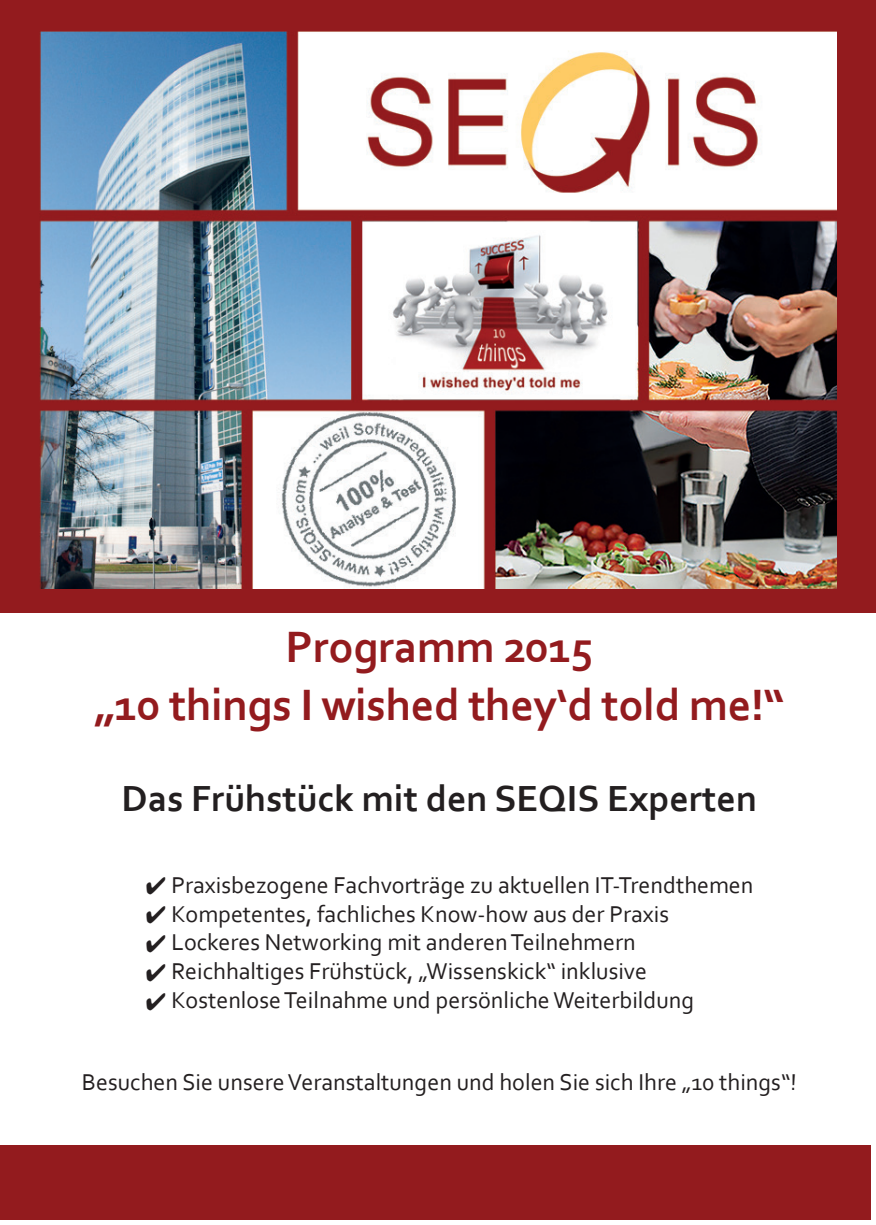
<style>
.page{position:relative;width:876px;height:1225px;background:#fff}
.page>*{position:absolute;margin:0;border:0;box-sizing:border-box;transform-origin:0 0}
.t1{font:700 46px/57.6px "Corbel";letter-spacing:-.01em;color:#931b1e;text-align:center}
.t2{font:700 38px "Corbel";color:#231f20}
.t3{font:24px "Corbel";color:#231f20}
</style>
<div class="page">
<div style="left:0;top:1145px;width:870px;height:74px;background:#931b1e"></div>
<div style="left:0;top:0;width:876px;height:612px;background:#931b1e"></div>
<img style="left:40px;top:31px;width:796px;height:557px">
<h1 class="t1" style="left:94px;top:617px;width:692px">Programm 2015<br>„10 things I wished they‘d told me!“</h1>
<h2 class="t2" style="left:122px;top:775px;width:637px">Das Frühstück mit den SEQIS Experten</h2>
<p class="t3" style="left:146px;top:870px;width:609px">✔ Praxisbezogene Fachvorträge zu aktuellen IT-Trendthemen</p>
<p class="t3" style="left:146px;top:898px;width:525px">✔ Kompetentes, fachliches Know-how aus der Praxis</p>
<p class="t3" style="left:146px;top:927px;width:491px">✔ Lockeres Networking mit anderen Teilnehmern</p>
<p class="t3" style="left:146px;top:956px;width:502px">✔ Reichhaltiges Frühstück, „Wissenskick“ inklusive</p>
<p class="t3" style="left:146px;top:985px;width:550px">✔ Kostenlose Teilnahme und persönliche Weiterbildung</p>
<p class="t3" style="left:82px;top:1066px;width:716px">Besuchen Sie unsere Veranstaltungen und holen Sie sich Ihre „10 things“!</p>
</div>
